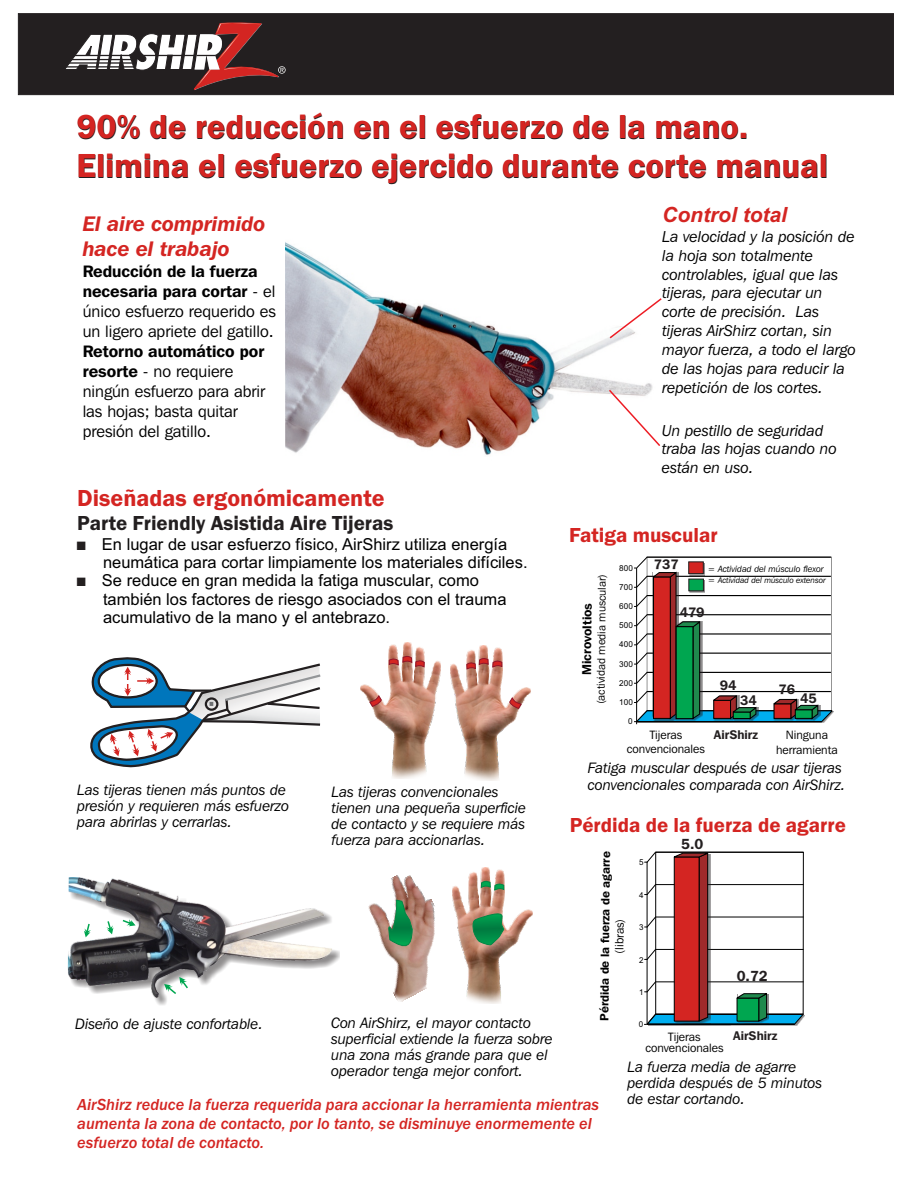
<style>
.page{position:relative;width:918px;height:1188px;background:#fff}
.page>*{position:absolute;margin:0;border:0;box-sizing:border-box;transform-origin:0 0}
.t1{font:600 34.5px/39.2px "Franklin Gothic";color:#231f20}
.t2{font:600 24px "Franklin Gothic";color:#d42522}
.t3{font:600 21px "Franklin Gothic";color:#d42522}
.t4{font:600 21px "Franklin Gothic";color:#231f20}
.t5{font:italic 600 21px/25.2px "Franklin Gothic IT Cby BT";color:#d42522}
.t6{font:italic 700 21px "Arial";color:#d42522}
.t7{font:16.5px/18.5px "Arial";color:#000}
.t8{font:16.5px/19.8px "Franklin Gothic IT Cby BT";color:#000}
.t9{font:italic 500 16.5px/18.8px "Franklin Gothic";color:#d42522}
.t10{font:italic 15.75px/18.9px "Franklin Gothic IT Cby BT";color:#000}
.t11{font:italic 15px/16.2px "Franklin Gothic IT Cby BT";color:#000}
.t12{font:600 14.55px "Franklin Gothic IT Cby BT";color:#231f20}
.t13{font:600 13.65px "Franklin Gothic IT Cby BT";color:#231f20}
.t14{font:600 12.75px "Franklin Gothic IT Cby BT";color:#000}
.t15{font:600 12.6px "Franklin Gothic IT Cby BT";color:#231f20}
.t16{font:12px/14.4px "Franklin Gothic IT Cby BT";color:#000;text-align:center}
.t17{font:600 12px "Franklin Gothic IT Cby BT";color:#000}
.t18{font:11.25px "Franklin Gothic IT Cby BT";color:#000}
.t19{font:italic 9px "Franklin Gothic IT Cby BT";color:#000}
.t20{font:italic 8.25px "Franklin Gothic IT Cby BT";color:#000}
.t21{font:8.25px "Arial";color:#000}
.t22{font:8.1px "Arial";color:#000}
.s1{font-weight:600}
.s2{font-size:9px}
</style>
<div class="page">
<img style="left:285px;top:242px;width:368px;height:213px">
<div style="left:648px;top:1015px;width:157px;height:11px;background:#231f20;opacity:.51"></div>
<svg style="left:607px;top:388px;width:54px;height:60px"></svg>
<svg style="left:608px;top:297px;width:54px;height:43px"></svg>
<svg style="left:634px;top:557px;width:198px;height:167px"></svg>
<div style="left:689px;top:580px;width:16px;height:13px;background:#686667"></div>
<div style="left:689px;top:579px;width:15px;height:12px;background:#00a650;border:1px solid #231f20"></div>
<div style="left:689px;top:563px;width:16px;height:12px;background:#3a2d2e"></div>
<div style="left:689px;top:562px;width:14px;height:12px;background:#d42522;border:1px solid #231f20"></div>
<img style="left:67px;top:877px;width:265px;height:120px">
<svg style="left:644px;top:852px;width:160px;height:173px"></svg>
<svg style="left:123px;top:919px;width:13px;height:7px"></svg>
<svg style="left:164px;top:977px;width:24px;height:17px"></svg>
<svg style="left:106px;top:921px;width:7px;height:13px"></svg>
<svg style="left:84px;top:924px;width:7px;height:13px"></svg>
<img style="left:450px;top:652px;width:80px;height:129px">
<svg style="left:509px;top:697px;width:13px;height:11px"></svg>
<svg style="left:466px;top:645px;width:36px;height:24px"></svg>
<img style="left:361px;top:649px;width:80px;height:129px">
<svg style="left:369px;top:695px;width:13px;height:11px"></svg>
<svg style="left:389px;top:642px;width:36px;height:25px"></svg>
<svg style="left:90px;top:657px;width:231px;height:111px"></svg>
<img style="left:466px;top:872px;width:66px;height:131px">
<img style="left:368px;top:875px;width:98px;height:127px">
<svg style="left:473px;top:910px;width:31px;height:36px"></svg>
<svg style="left:388px;top:900px;width:25px;height:50px"></svg>
<svg style="left:481px;top:867px;width:23px;height:23px"></svg>
<div style="left:18px;top:13px;width:876px;height:82px;background:#231f20;border:1px solid #231f20"></div>
<svg style="left:66px;top:22px;width:220px;height:68px"></svg>
<h1 class="t1" style="left:77px;top:110px;width:753px">90% de reducción en el esfuerzo de la mano.<br>Elimina el esfuerzo ejercido durante corte manual</h1>
<h3 class="t5" style="left:83px;top:213px;width:184px">El aire comprimido hace el trabajo</h3>
<p class="t8" style="left:83px;top:263px;width:195px"><span class="s1">Reducción de la fuerza necesaria para cortar</span> - el único esfuerzo requerido es un ligero apriete del gatillo.</p>
<p class="t8" style="left:83px;top:343px;width:184px"><span class="s1">Retorno automático por resorte</span> - no requiere ningún esfuerzo para abrir las hojas; basta quitar presión del gatillo.</p>
<h2 class="t2" style="left:77px;top:489px;width:309px">Diseñadas ergonómicamente</h2>
<h3 class="t4" style="left:77px;top:515px;width:318px">Parte Friendly Asistida Aire Tijeras</h3>
<p class="t7" style="left:102px;top:536px;width:427px">En lugar de usar esfuerzo físico, AirShirz utiliza energía neumática para cortar limpiamente los materiales difíciles.<br>Se reduce en gran medida la fatiga muscular, como también los factores de riesgo asociados con el trauma acumulativo de la mano y el antebrazo.</p>
<p class="t11" style="left:77px;top:783px;width:213px">Las tijeras tienen más puntos de presión y requieren más esfuerzo para abrirlas y cerrarlas.</p>
<p class="t11" style="left:332px;top:785px;width:196px">Las tijeras convencionales tienen una pequeña superficie de contacto y se requiere más fuerza para accionarlas.</p>
<h3 class="t6" style="left:662px;top:207px;width:126px">Control total</h3>
<p class="t10" style="left:662px;top:228px;width:195px">La velocidad y la posición de la hoja son totalmente controlables, igual que las tijeras, para ejecutar un corte de precisión. Las tijeras AirShirz cortan, sin mayor fuerza, a todo el largo de las hojas para reducir la repetición de los cortes.</p>
<p class="t10" style="left:662px;top:422px;width:176px">Un pestillo de seguridad traba las hojas cuando no están en uso.</p>
<h3 class="t3" style="left:569px;top:527px;width:150px">Fatiga muscular</h3>
<p class="t18" style="left:596px;top:704px;width:132px;rotate:-89deg">(actividad media muscular)</p>
<p class="t14" style="left:581px;top:675px;width:74px;rotate:-89deg">Microvoltios</p>
<p class="t21" style="left:619px;top:565px;width:15px">800</p>
<p class="t21" style="left:619px;top:584px;width:15px">700</p>
<p class="t21" style="left:619px;top:603px;width:15px">600</p>
<p class="t21" style="left:619px;top:622px;width:15px">500</p>
<p class="t21" style="left:619px;top:641px;width:15px">400</p>
<p class="t21" style="left:619px;top:661px;width:15px">300</p>
<p class="t21" style="left:619px;top:680px;width:15px">200</p>
<p class="t21" style="left:619px;top:699px;width:15px">100</p>
<p class="t21" style="left:628px;top:718px;width:6px">0</p>
<p class="t13" style="left:654px;top:559px;width:26px">737</p>
<p class="t19" style="left:708px;top:566px;width:118px">= Actividad del músculo flexor</p>
<p class="t20" style="left:708px;top:577px;width:119px"><span class="s2">=</span> Actividad del músculo extensor</p>
<p class="t13" style="left:680px;top:607px;width:26px">479</p>
<p class="t13" style="left:720px;top:679px;width:18px">94</p>
<p class="t13" style="left:740px;top:694px;width:18px">34</p>
<p class="t13" style="left:778px;top:684px;width:18px">76</p>
<p class="t13" style="left:800px;top:692px;width:18px">45</p>
<p class="t16" style="left:627px;top:728px;width:80px">Tijeras convencionales</p>
<p class="t15" style="left:714px;top:730px;width:46px">AirShirz</p>
<p class="t16" style="left:776px;top:729px;width:63px">Ninguna herramienta</p>
<p class="t11" style="left:588px;top:761px;width:259px">Fatiga muscular después de usar tijeras convencionales comparada con AirShirz.</p>
<h3 class="t3" style="left:570px;top:817px;width:278px">Pérdida de la fuerza de agarre</h3>
<p class="t12" style="left:681px;top:838px;width:24px">5.0</p>
<p class="t17" style="left:599px;top:1021px;width:171px;rotate:-89deg">Pérdida de la fuerza de agarre</p>
<p class="t22" style="left:639px;top:859px;width:6px">5</p>
<p class="t22" style="left:639px;top:892px;width:6px">4</p>
<p class="t16" style="left:613px;top:954px;width:36px;rotate:-89deg">(libras)</p>
<p class="t22" style="left:639px;top:924px;width:6px">3</p>
<p class="t22" style="left:639px;top:957px;width:6px">2</p>
<p class="t12" style="left:737px;top:970px;width:33px">0.72</p>
<p class="t22" style="left:639px;top:989px;width:6px">1</p>
<p class="t11" style="left:75px;top:1016px;width:189px">Diseño de ajuste confortable.</p>
<p class="t11" style="left:331px;top:1016px;width:223px">Con AirShirz, el mayor contacto superficial extiende la fuerza sobre una zona más grande para que el operador tenga mejor confort.</p>
<p class="t22" style="left:639px;top:1021px;width:6px">0</p>
<p class="t15" style="left:733px;top:1030px;width:46px">AirShirz</p>
<p class="t16" style="left:645px;top:1032px;width:80px;line-height:11.6px">Tijeras convencionales</p>
<p class="t11" style="left:628px;top:1060px;width:196px">La fuerza media de agarre perdida después de 5 minutos de estar cortando.</p>
<p class="t9" style="left:77px;top:1097px;width:523px">AirShirz reduce la fuerza requerida para accionar la herramienta mientras aumenta la zona de contacto, por lo tanto, se disminuye enormemente el esfuerzo total de contacto.</p>
</div>
